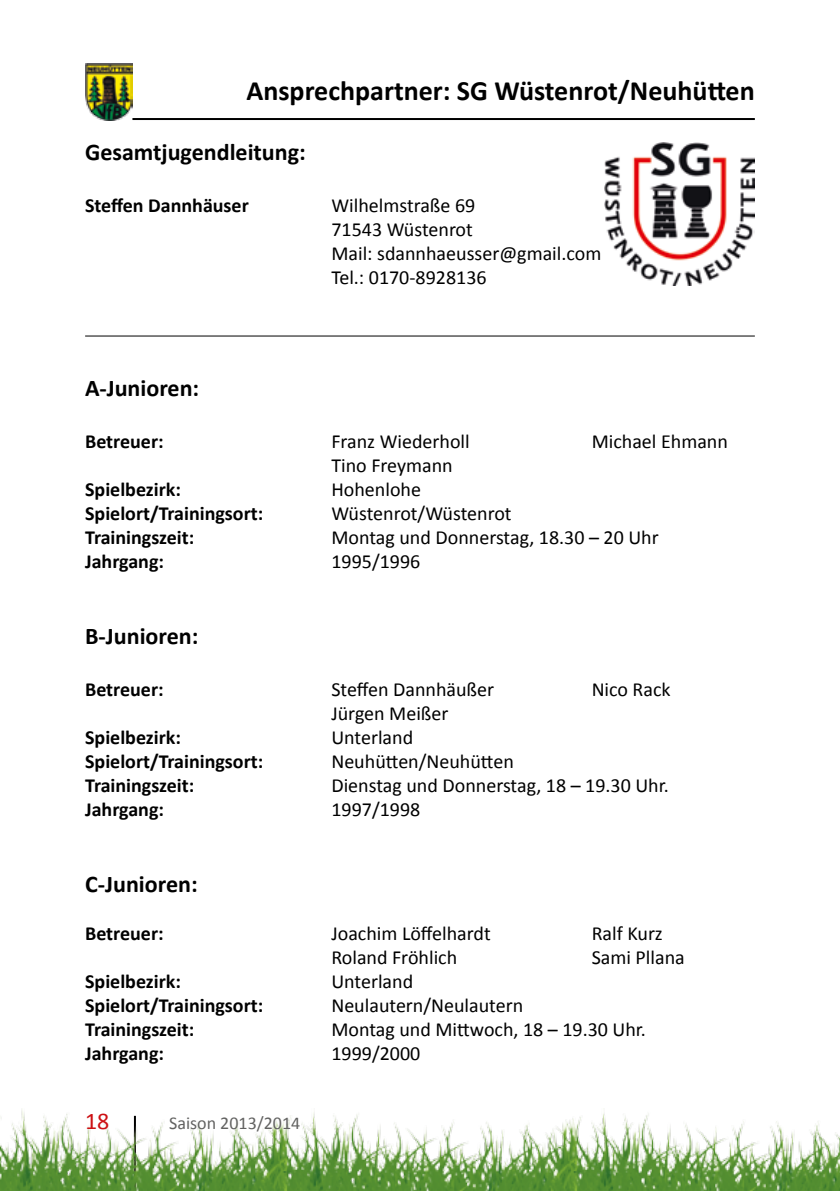
<style>
.page{position:relative;width:840px;height:1191px;background:#fff}
.page>*{position:absolute;margin:0;border:0;box-sizing:border-box;transform-origin:0 0}
.t1{font:700 28px "Calibri";color:#000}
.t2{font:700 24px "Calibri";color:#000}
.t3{font:24px "Calibri";color:#cd1013}
.t4{font:20px/24px "Calibri";color:#000}
.t5{font:700 20px "Calibri";color:#000}
.t6{font:18px "Calibri";color:#626261}
</style>
<div class="page">
<img style="left:0;top:1110px;width:754px;height:81px">
<hr style="left:132px;top:118px;width:622px;height:2px;background:#000">
<img style="left:85px;top:63px;width:47px;height:57px">
<svg style="left:754px;top:1121px;width:85px;height:70px"></svg>
<img style="left:604px;top:142px;width:150px;height:143px">
<hr style="left:85px;top:335px;width:669px;height:1px;background:#000">
<h1 class="t1" style="left:246px;top:73px;width:509px">Ansprechpartner: SG Wüstenrot/Neuhütten</h1>
<p class="t2" style="left:85px;top:137px;width:222px">Gesamtjugendleitung:</p>
<p class="t5" style="left:85px;top:193px;width:165px">Steffen Dannhäuser</p>
<p class="t4" style="left:331px;top:193px;width:271px">Wilhelmstraße 69<br>71543 Wüstenrot<br>Mail: sdannhaeusser@gmail.com<br>Tel.: 0170-8928136</p>
<p class="t2" style="left:85px;top:373px;width:115px">A-Junioren:</p>
<p class="t5" style="left:85px;top:429px;width:80px">Betreuer:</p>
<p class="t4" style="left:331px;top:429px;width:140px">Franz Wiederholl</p>
<p class="t4" style="left:591px;top:429px;width:138px">Michael Ehmann</p>
<p class="t4" style="left:331px;top:453px;width:123px">Tino Freymann</p>
<p class="t5" style="left:85px;top:477px;width:97px">Spielbezirk:</p>
<p class="t4" style="left:331px;top:477px;width:91px">Hohenlohe</p>
<p class="t5" style="left:85px;top:501px;width:179px">Spielort/Trainingsort:</p>
<p class="t4" style="left:331px;top:501px;width:181px">Wüstenrot/Wüstenrot</p>
<p class="t5" style="left:85px;top:525px;width:111px">Trainingszeit:</p>
<p class="t4" style="left:331px;top:525px;width:328px">Montag und Donnerstag, 18.30 – 20 Uhr</p>
<p class="t5" style="left:85px;top:549px;width:80px">Jahrgang:</p>
<p class="t4" style="left:331px;top:549px;width:90px">1995/1996</p>
<p class="t2" style="left:85px;top:621px;width:115px">B-Junioren:</p>
<p class="t5" style="left:85px;top:677px;width:80px">Betreuer:</p>
<p class="t4" style="left:331px;top:677px;width:164px">Steffen Dannhäußer</p>
<p class="t4" style="left:591px;top:677px;width:80px">Nico Rack</p>
<p class="t4" style="left:331px;top:701px;width:118px">Jürgen Meißer</p>
<p class="t5" style="left:85px;top:725px;width:97px">Spielbezirk:</p>
<p class="t4" style="left:331px;top:725px;width:83px">Unterland</p>
<p class="t5" style="left:85px;top:749px;width:179px">Spielort/Trainingsort:</p>
<p class="t4" style="left:331px;top:749px;width:184px">Neuhütten/Neuhütten</p>
<p class="t5" style="left:85px;top:773px;width:111px">Trainingszeit:</p>
<p class="t4" style="left:331px;top:773px;width:338px">Dienstag und Donnerstag, 18 – 19.30 Uhr.</p>
<p class="t5" style="left:85px;top:797px;width:80px">Jahrgang:</p>
<p class="t4" style="left:331px;top:797px;width:90px">1997/1998</p>
<p class="t2" style="left:85px;top:869px;width:114px">C-Junioren:</p>
<p class="t5" style="left:85px;top:921px;width:80px">Betreuer:</p>
<p class="t4" style="left:331px;top:921px;width:161px">Joachim Löffelhardt</p>
<p class="t4" style="left:591px;top:921px;width:73px">Ralf Kurz</p>
<p class="t4" style="left:331px;top:945px;width:127px">Roland Fröhlich</p>
<p class="t4" style="left:591px;top:945px;width:94px">Sami Pllana</p>
<p class="t5" style="left:85px;top:969px;width:97px">Spielbezirk:</p>
<p class="t4" style="left:331px;top:969px;width:83px">Unterland</p>
<p class="t5" style="left:85px;top:993px;width:179px">Spielort/Trainingsort:</p>
<p class="t4" style="left:331px;top:993px;width:193px">Neulautern/Neulautern</p>
<p class="t5" style="left:85px;top:1017px;width:111px">Trainingszeit:</p>
<p class="t4" style="left:331px;top:1017px;width:316px">Montag und Mittwoch, 18 – 19.30 Uhr.</p>
<p class="t5" style="left:85px;top:1041px;width:80px">Jahrgang:</p>
<p class="t4" style="left:331px;top:1041px;width:90px">1999/2000</p>
<p class="t3" style="left:85px;top:1106px;width:26px">18</p>
<p class="t6" style="left:169px;top:1112px;width:133px">Saison 2013/2014</p>
</div>
